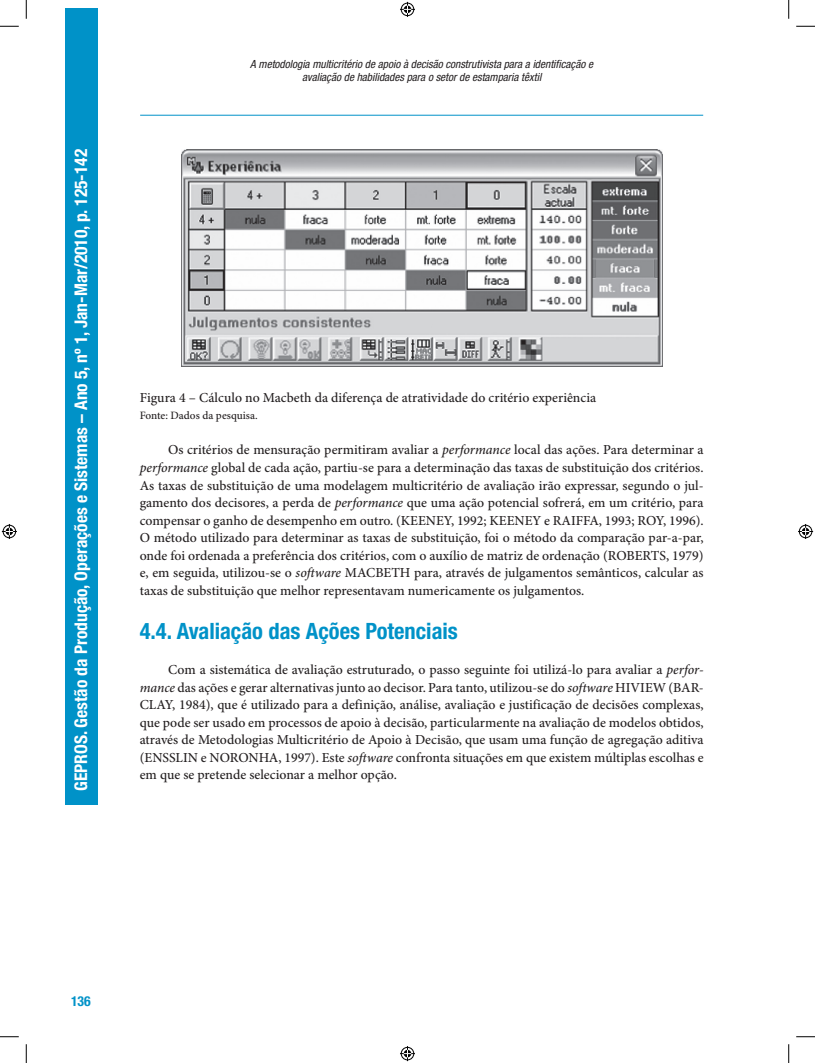
<style>
.page{position:relative;width:815px;height:1063px;background:#fff}
.page>*{position:absolute;margin:0;border:0;box-sizing:border-box;transform-origin:0 0}
.t1{font:700 condensed 22.5px "Helvetica Neue LT Std";color:#0092c8}
.t2{font:700 condensed 17.5px "Helvetica Neue LT Std";color:#fff}
.t3{font:500 13.75px/17.5px "Minion Pro";color:#231f20;text-align:justify}
.t4{font:700 condensed 13.75px "Helvetica Neue LT Std";color:#0092c8}
.t5{font:italic condensed 11.25px/12.5px "Helvetica Neue LT Std";color:#231f20;text-align:center}
.t6{font:500 11.25px "Minion Pro";color:#231f20}
.s1{font-style:italic}
</style>
<div class="page">
<div style="left:65px;top:9px;width:32px;height:795px;background:#0092c8"></div>
<hr style="left:140px;top:115px;width:563px;height:1px;background:#0092c8">
<img style="left:181px;top:149px;width:481px;height:218px">
<svg style="left:0;top:25px;width:19px;height:2px"></svg>
<svg style="left:796px;top:25px;width:18px;height:2px"></svg>
<svg style="left:0;top:1036px;width:19px;height:1px"></svg>
<svg style="left:796px;top:1036px;width:18px;height:1px"></svg>
<svg style="left:25px;top:0;width:2px;height:19px"></svg>
<svg style="left:25px;top:1044px;width:2px;height:18px"></svg>
<svg style="left:788px;top:0;width:1px;height:19px"></svg>
<svg style="left:788px;top:1044px;width:1px;height:18px"></svg>
<svg style="left:400px;top:2px;width:15px;height:15px"></svg>
<svg style="left:400px;top:1046px;width:15px;height:14px"></svg>
<svg style="left:2px;top:524px;width:15px;height:15px"></svg>
<svg style="left:798px;top:524px;width:14px;height:15px"></svg>
<p class="t2" style="left:70px;top:791px;width:643px;rotate:-90deg">GEPROS. Gestão da Produção, Operações e Sistemas – Ano 5, nº 1, Jan-Mar/2010, p. 125-142</p>
<p class="t5" style="left:250px;top:58px;width:344px">A metodologia multicritério de apoio à decisão construtivista para a identificação e avaliação de habilidades para o setor de estamparia têxtil</p>
<p class="t3" style="left:140px;top:389px;width:458px">Figura 4 – Cálculo no Macbeth da diferença de atratividade do critério experiência</p>
<p class="t6" style="left:140px;top:409px;width:119px">Fonte: Dados da pesquisa.</p>
<p class="t3" style="left:140px;top:442px;width:565px;text-indent:28px">Os critérios de mensuração permitiram avaliar a <span class="s1">performance</span> local das ações. Para determinar a <span class="s1">performance</span> global de cada ação, partiu-se para a determinação das taxas de substituição dos critérios.<br>As taxas de substituição de uma modelagem multicritério de avaliação irão expressar, segundo o jul&shy;gamento dos decisores, a perda de <span class="s1">performance</span> que uma ação potencial sofrerá, em um critério, para compensar o ganho de desempenho em outro. (KEENEY, 1992; KEENEY e RAIFFA, 1993; ROY, 1996).<br>O método utilizado para determinar as taxas de substituição, foi o método da comparação par-a-par, onde foi ordenada a preferência dos critérios, com o auxílio de matriz de ordenação (ROBERTS, 1979) e, em seguida, utilizou-se o <span class="s1">software</span> MACBETH para, através de julgamentos semânticos, calcular as taxas de substituição que melhor representavam numericamente os julgamentos.</p>
<h1 class="t1" style="left:140px;top:617px;width:319px">4.4. Avaliação das Ações Potenciais</h1>
<p class="t3" style="left:140px;top:661px;width:565px;text-indent:28px">Com a sistemática de avaliação estruturado, o passo seguinte foi utilizá-lo para avaliar a <span class="s1">perfor&shy;mance</span> das ações e gerar alternativas junto ao decisor. Para tanto, utilizou-se do <span class="s1">software</span> HIVIEW (BAR-CLAY, 1984), que é utilizado para a definição, análise, avaliação e justificação de decisões complexas, que pode ser usado em processos de apoio à decisão, particularmente na avaliação de modelos obtidos, através de Metodologias Multicritério de Apoio à Decisão, que usam uma função de agregação aditiva (ENSSLIN e NORONHA, 1997). Este <span class="s1">software</span> confronta situações em que existem múltiplas escolhas e em que se pretende selecionar a melhor opção.</p>
<p class="t4" style="left:71px;top:992px;width:21px">136</p>
</div>
